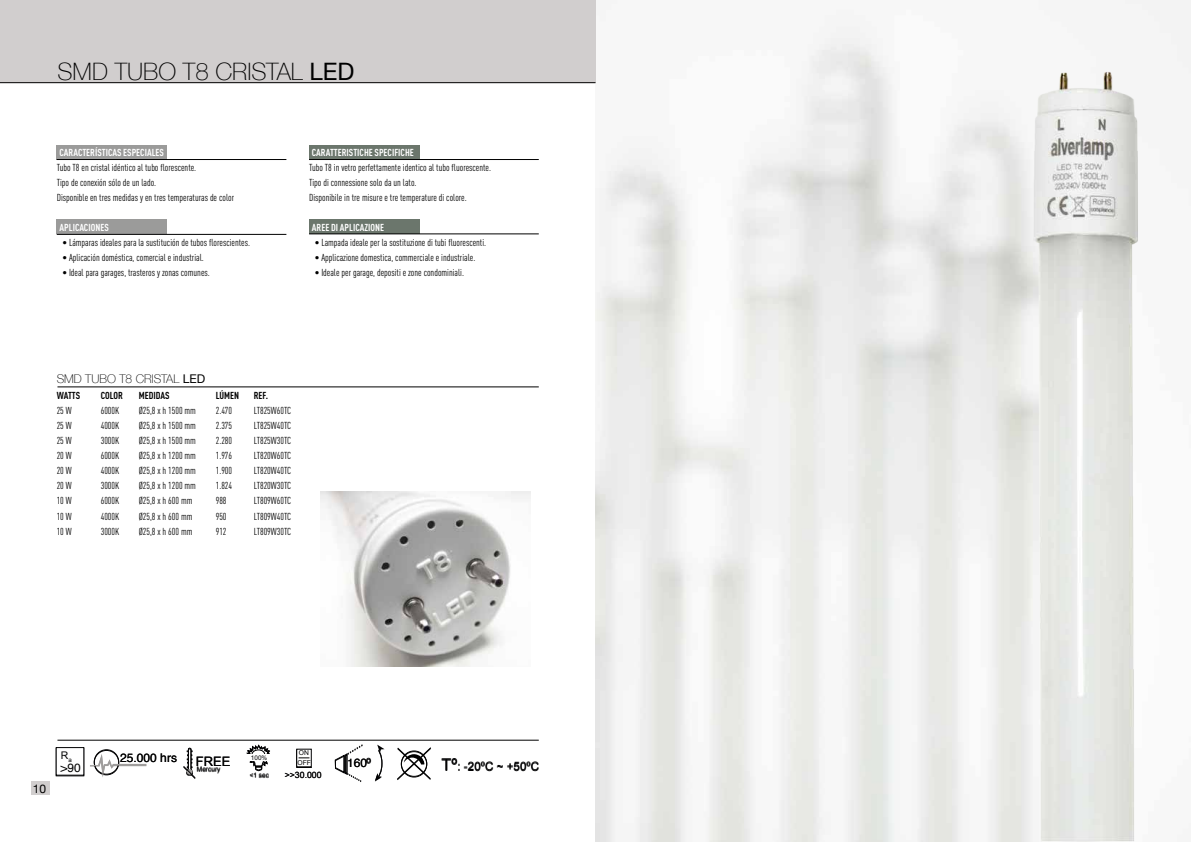
<style>
.page{position:relative;width:1191px;height:842px;background:#fff}
.page>*{position:absolute;margin:0;border:0;box-sizing:border-box;transform-origin:0 0}
.t1{font:100 24px "Helvetica Neue";color:#000}
.t2{font:13.9px "Arial";color:#020203}
.t3{font:13px "Arial";color:#020203}
.t4{font:100 12px "Helvetica Neue";color:#000}
.t5{font:12px "Helvetica";color:#000}
.t6{font:12px "Helvetica Neue";color:#000}
.t7{font:11.7px "Arial";color:#020203}
.t8{font:10.5px "Arial";color:#020203}
.t9{font:condensed 10px/15px "DIN Pro";color:#000}
.t10{font:700 condensed 10px "DIN Pro";color:#fff}
.t11{font:700 condensed 10px "DIN Pro";color:#000}
.t12{font:8.7px "Arial";color:#020203}
.t13{font:6.7px/10px "Arial";color:#020203}
.t14{font:6.5px "Arial";color:#020203}
.t15{font:6.4px "Arial";color:#020203}
.s1{font-weight:400}
.s2{font-size:16.3px}
</style>
<div class="page">
<img style="left:990px;top:40px;width:201px;height:802px">
<div style="left:57px;top:145px;width:110px;height:15px;background:#9b9b9a"></div>
<div style="left:309px;top:145px;width:110px;height:15px;background:#6b766c"></div>
<div style="left:57px;top:220px;width:110px;height:14px;background:#9b9b9a"></div>
<div style="left:309px;top:220px;width:110px;height:14px;background:#6b766c"></div>
<div style="left:31px;top:782px;width:19px;height:13px;background:#d1cece"></div>
<div style="left:296px;top:749px;width:16px;height:19px;border:1px solid #020203"></div>
<div style="left:94px;top:750px;width:25px;height:25px;border:1px solid #020203;border-radius:50%"></div>
<div style="left:56px;top:747px;width:28px;height:29px;border:1px solid #020203"></div>
<svg style="left:334px;top:744px;width:29px;height:38px"></svg>
<svg style="left:375px;top:745px;width:9px;height:36px"></svg>
<div style="left:296px;top:749px;width:16px;height:18px;border:1px solid #020203"></div>
<svg style="left:298px;top:757px;width:11px;height:2px"></svg>
<div style="left:94px;top:749px;width:25px;height:26px;border:1px solid #020203;border-radius:50%"></div>
<svg style="left:90px;top:754px;width:56px;height:23px"></svg>
<svg style="left:183px;top:747px;width:13px;height:32px"></svg>
<svg style="left:247px;top:745px;width:23px;height:26px"></svg>
<div style="left:246px;top:755px;width:26px;height:6px;background:#fff"></div>
<svg style="left:397px;top:747px;width:34px;height:33px"></svg>
<div style="left:0;top:0;width:595px;height:83px;background:#d1cece"></div>
<hr style="left:57px;top:159px;width:229px;height:1px;background:#000">
<hr style="left:309px;top:159px;width:230px;height:1px;background:#000">
<hr style="left:0;top:82px;width:595px;height:1px;background:#000">
<img style="left:320px;top:492px;width:210px;height:174px">
<hr style="left:57px;top:740px;width:482px;height:1px;background:#000">
<hr style="left:57px;top:234px;width:229px;height:1px;background:#000">
<hr style="left:309px;top:234px;width:230px;height:1px;background:#000">
<hr style="left:57px;top:387px;width:482px;height:1px;background:#000">
<h1 class="t1" style="left:57px;top:53px;width:298px">SMD TUBO T8 CRISTAL <span class="s1">LED</span></h1>
<p class="t10" style="left:60px;top:145px;width:106px">CARACTERÍSTICAS ESPECIALES</p>
<p class="t9" style="left:57px;top:159px;width:179px">Tubo T8 en cristal idéntico al tubo florescente.<br>Tipo de conexión sólo de un lado.<br>Disponible en tres medidas y en tres temperaturas de color</p>
<p class="t10" style="left:60px;top:220px;width:51px">APLICACIONES</p>
<p class="t9" style="left:62px;top:234px;width:189px">• Lámparas ideales para la sustitución de tubos florescientes.</p>
<p class="t9" style="left:62px;top:249px;width:143px">• Aplicación doméstica, comercial e industrial.</p>
<p class="t9" style="left:62px;top:264px;width:149px">• Ideal para garages, trasteros y zonas comunes.</p>
<p class="t10" style="left:312px;top:145px;width:103px">CARATTERISTICHE SPECIFICHE</p>
<p class="t9" style="left:309px;top:159px;width:183px">Tubo T8 in vetro perfettamente identico al tubo fluorescente.<br>Tipo di connessione solo da un lato.<br>Disponibile in tre misure e tre temperature di colore.</p>
<p class="t10" style="left:312px;top:220px;width:74px">AREE DI APLICAZIONE</p>
<p class="t9" style="left:315px;top:234px;width:173px">• Lampada ideale per la sostituzione di tubi fluorescenti.</p>
<p class="t9" style="left:315px;top:249px;width:162px">• Applicazione domestica, commerciale e industriale.</p>
<p class="t9" style="left:315px;top:264px;width:151px">• Ideale per garage, depositi e zone condominiali.</p>
<p class="t4" style="left:57px;top:369px;width:150px">SMD TUBO T8 CRISTAL <span class="s1">LED</span></p>
<p class="t11" style="left:57px;top:388px;width:25px">WATTS</p>
<p class="t11" style="left:101px;top:388px;width:24px">COLOR</p>
<p class="t11" style="left:139px;top:388px;width:32px">MEDIDAS</p>
<p class="t11" style="left:216px;top:388px;width:25px">LÚMEN</p>
<p class="t11" style="left:254px;top:388px;width:16px">REF.</p>
<p class="t9" style="left:57px;top:403px;width:17px">25 W</p>
<p class="t9" style="left:101px;top:403px;width:20px">6000K</p>
<p class="t9" style="left:139px;top:403px;width:59px">Ø25,8 x h 1500 mm</p>
<p class="t9" style="left:216px;top:403px;width:18px">2.470</p>
<p class="t9" style="left:254px;top:403px;width:39px">LT825W60TC</p>
<p class="t9" style="left:57px;top:418px;width:17px">25 W</p>
<p class="t9" style="left:101px;top:418px;width:20px">4000K</p>
<p class="t9" style="left:139px;top:418px;width:59px">Ø25,8 x h 1500 mm</p>
<p class="t9" style="left:216px;top:418px;width:18px">2.375</p>
<p class="t9" style="left:254px;top:418px;width:39px">LT825W40TC</p>
<p class="t9" style="left:57px;top:433px;width:17px">25 W</p>
<p class="t9" style="left:101px;top:433px;width:20px">3000K</p>
<p class="t9" style="left:139px;top:433px;width:59px">Ø25,8 x h 1500 mm</p>
<p class="t9" style="left:216px;top:433px;width:18px">2.280</p>
<p class="t9" style="left:254px;top:433px;width:39px">LT825W30TC</p>
<p class="t9" style="left:57px;top:448px;width:17px">20 W</p>
<p class="t9" style="left:101px;top:448px;width:20px">6000K</p>
<p class="t9" style="left:139px;top:448px;width:59px">Ø25,8 x h 1200 mm</p>
<p class="t9" style="left:216px;top:448px;width:18px">1.976</p>
<p class="t9" style="left:254px;top:448px;width:39px">LT820W60TC</p>
<p class="t9" style="left:57px;top:463px;width:17px">20 W</p>
<p class="t9" style="left:101px;top:463px;width:20px">4000K</p>
<p class="t9" style="left:139px;top:463px;width:59px">Ø25,8 x h 1200 mm</p>
<p class="t9" style="left:216px;top:463px;width:18px">1.900</p>
<p class="t9" style="left:254px;top:463px;width:39px">LT820W40TC</p>
<p class="t9" style="left:57px;top:478px;width:17px">20 W</p>
<p class="t9" style="left:101px;top:478px;width:20px">3000K</p>
<p class="t9" style="left:139px;top:478px;width:59px">Ø25,8 x h 1200 mm</p>
<p class="t9" style="left:216px;top:478px;width:18px">1.824</p>
<p class="t9" style="left:254px;top:478px;width:39px">LT820W30TC</p>
<p class="t9" style="left:57px;top:493px;width:17px">10 W</p>
<p class="t9" style="left:101px;top:493px;width:20px">6000K</p>
<p class="t9" style="left:139px;top:493px;width:55px">Ø25,8 x h 600 mm</p>
<p class="t9" style="left:216px;top:493px;width:12px">988</p>
<p class="t9" style="left:254px;top:493px;width:39px">LT809W60TC</p>
<p class="t9" style="left:57px;top:508px;width:17px">10 W</p>
<p class="t9" style="left:101px;top:508px;width:20px">4000K</p>
<p class="t9" style="left:139px;top:508px;width:55px">Ø25,8 x h 600 mm</p>
<p class="t9" style="left:216px;top:508px;width:12px">950</p>
<p class="t9" style="left:254px;top:508px;width:39px">LT809W40TC</p>
<p class="t9" style="left:57px;top:523px;width:17px">10 W</p>
<p class="t9" style="left:101px;top:523px;width:20px">3000K</p>
<p class="t9" style="left:139px;top:523px;width:55px">Ø25,8 x h 600 mm</p>
<p class="t9" style="left:216px;top:523px;width:12px">912</p>
<p class="t9" style="left:254px;top:523px;width:39px">LT809W30TC</p>
<p class="t6" style="left:33px;top:780px;width:15px">10</p>
<p class="t13" style="left:297px;top:748px;width:15px">ON<br>OFF</p>
<p class="t8" style="left:61px;top:748px;width:12px">R<sub>a</sub></p>
<h2 class="t2" style="left:366px;top:754px;width:7px">º</h2>
<p class="t12" style="left:285px;top:769px;width:38px">&gt;&gt;30.000</p>
<p class="t5" style="left:120px;top:748px;width:58px">25.000 hrs</p>
<p class="t15" style="left:251px;top:754px;width:18px">100%</p>
<h3 class="t3" style="left:196px;top:753px;width:36px">FREE</h3>
<p class="t5" style="left:347px;top:753px;width:22px">160</p>
<p class="t7" style="left:441px;top:758px;width:99px"><span class="s2">Tº</span>: -20ºC ~ +50ºC</p>
<p class="t5" style="left:61px;top:759px;width:22px">&gt;90</p>
<p class="t14" style="left:197px;top:765px;width:25px">Mercury</p>
<p class="t15" style="left:250px;top:770px;width:21px">&lt;1 sec</p>
</div>
